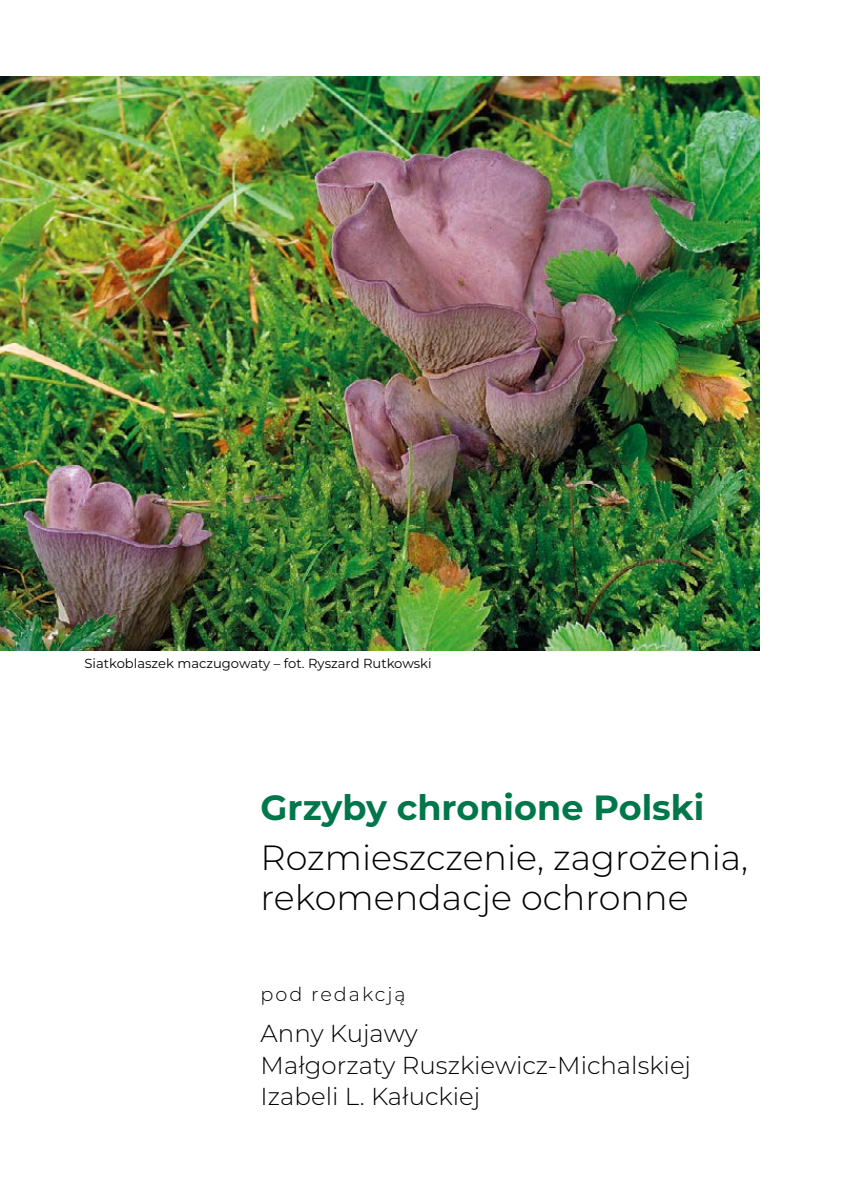
<style>
.page{position:relative;width:844px;height:1191px;background:#fff}
.page>*{position:absolute;margin:0;border:0;box-sizing:border-box;transform-origin:0 0}
.t1{font:300 35px/40.2px "Montserrat";color:#000}
.t2{font:700 35px "Montserrat";color:#00774a}
.t3{font:300 24.5px/31.5px "Montserrat";color:#000}
.t4{font:300 19.25px "Montserrat";letter-spacing:.1em;color:#000}
.t5{font:13.12px "Montserrat";color:#000}
</style>
<div class="page">
<img style="left:0;top:76px;width:759px;height:574px">
<p class="t5" style="left:84px;top:654px;width:348px">Siatkoblaszek maczugowaty – fot. Ryszard Rutkowski</p>
<h1 class="t2" style="left:260px;top:782px;width:445px">Grzyby chronione Polski</h1>
<h1 class="t1" style="left:260px;top:836px;width:489px">Rozmieszczenie, zagrożenia, rekomendacje ochronne</h1>
<p class="t4" style="left:260px;top:981px;width:147px">pod redakcją</p>
<p class="t3" style="left:260px;top:1017px;width:432px">Anny Kujawy<br>Małgorzaty Ruszkiewicz-Michalskiej<br>Izabeli L. Kałuckiej</p>
</div>
